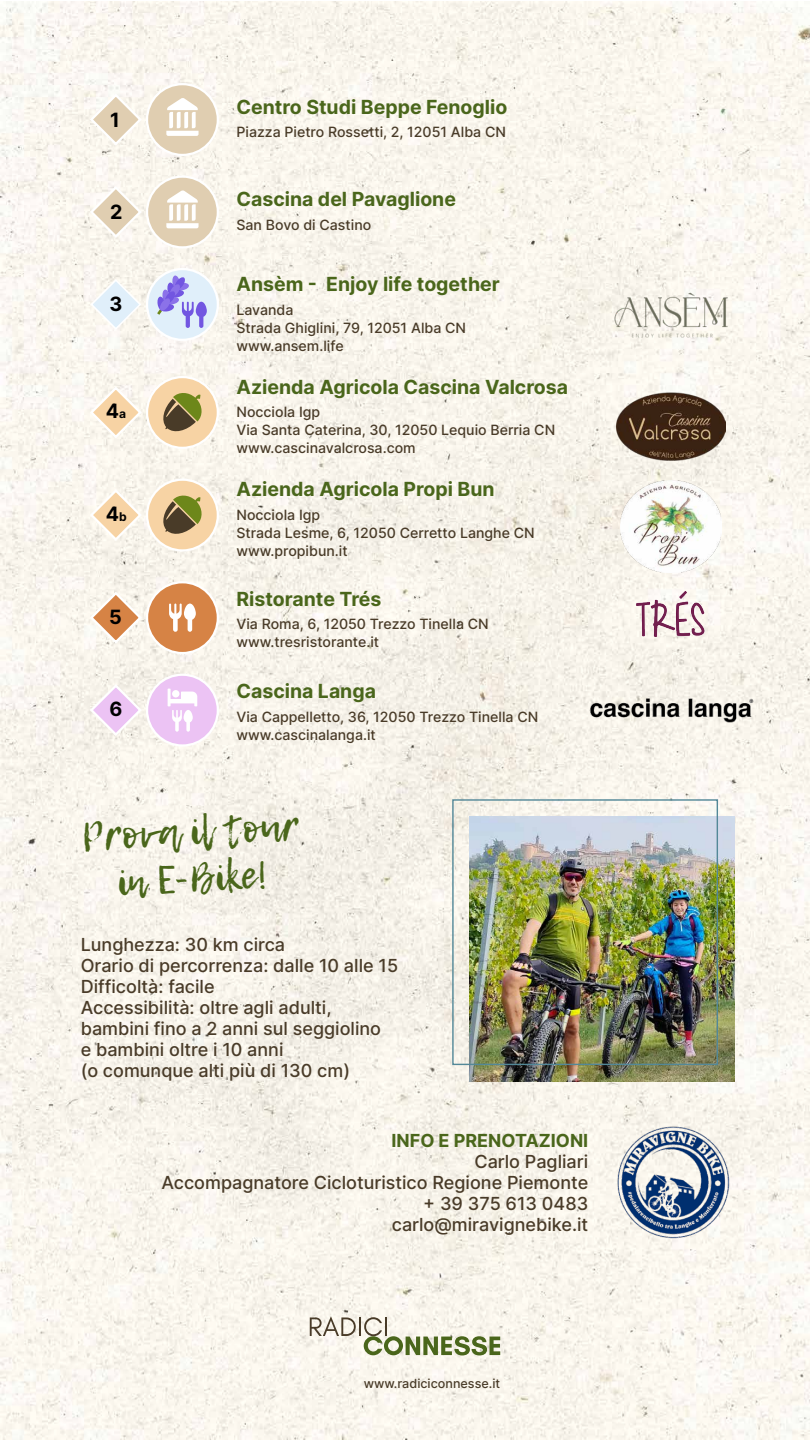
<style>
.page{position:relative;width:810px;height:1440px;background:#fff}
.page>*{position:absolute;margin:0;border:0;box-sizing:border-box;transform-origin:0 0}
.t1{font:39.38px/47.2px "Lemon Tuesday";color:#4a661b;text-align:center}
.t2{font:700 19.65px "Inter";color:#000}
.t3{font:700 19.5px "Inter";color:#4a661b}
.t4{font:500 18px/21px "Inter";color:#493b28}
.t5{font:700 18px "Inter";color:#4a661b}
.t6{font:500 14.17px/18px "Inter";color:#493b28}
.t7{font:500 12.6px "Inter";color:#493b28}
.s1{font-size:12px}
</style>
<div class="page">
<img style="left:0;top:2px;width:810px;height:1438px">
<img style="left:609px;top:1120px;width:127px;height:127px">
<img style="left:470px;top:817px;width:264px;height:264px">
<div style="left:452px;top:799px;width:266px;height:266px;border:1px solid #538898"></div>
<div style="left:147px;top:84px;width:71px;height:71px;background:#e0ceb1;border-radius:50%"></div>
<div style="left:146px;top:83px;width:73px;height:73px;border:2px solid #fff;border-radius:50%"></div>
<svg style="left:166px;top:98px;width:33px;height:38px"></svg>
<svg style="left:88px;top:92px;width:55px;height:55px"></svg>
<div style="left:147px;top:177px;width:71px;height:70px;background:#e0ceb1;border-radius:50%"></div>
<div style="left:146px;top:175px;width:73px;height:74px;border:2px solid #fff;border-radius:50%"></div>
<svg style="left:166px;top:190px;width:33px;height:38px"></svg>
<svg style="left:88px;top:184px;width:55px;height:56px"></svg>
<div style="left:147px;top:675px;width:71px;height:71px;background:#ecc3f4;border-radius:50%"></div>
<div style="left:146px;top:674px;width:73px;height:73px;border:2px solid #fff;border-radius:50%"></div>
<svg style="left:88px;top:683px;width:55px;height:55px;background:#f2e1ed"></svg>
<svg style="left:168px;top:689px;width:29px;height:43px"></svg>
<div style="left:147px;top:582px;width:71px;height:71px;background:#d68345;border-radius:50%"></div>
<div style="left:146px;top:581px;width:73px;height:73px;border:2px solid #fff;border-radius:50%"></div>
<svg style="left:88px;top:590px;width:55px;height:55px"></svg>
<svg style="left:169px;top:604px;width:27px;height:28px"></svg>
<svg style="left:89px;top:278px;width:54px;height:53px"></svg>
<div style="left:147px;top:269px;width:71px;height:71px;background:#e0effa;border-radius:50%"></div>
<div style="left:146px;top:268px;width:73px;height:73px;border:2px solid #fff;border-radius:50%"></div>
<svg style="left:157px;top:275px;width:50px;height:53px"></svg>
<svg style="left:88px;top:385px;width:55px;height:55px"></svg>
<div style="left:147px;top:377px;width:71px;height:71px;background:#f7d3a4;border-radius:50%"></div>
<div style="left:146px;top:376px;width:73px;height:73px;border:2px solid #fff;border-radius:50%"></div>
<svg style="left:163px;top:393px;width:39px;height:39px"></svg>
<svg style="left:88px;top:488px;width:55px;height:55px"></svg>
<div style="left:147px;top:480px;width:71px;height:70px;background:#f7d3a4;border-radius:50%"></div>
<div style="left:146px;top:479px;width:73px;height:73px;border:2px solid #fff;border-radius:50%"></div>
<svg style="left:163px;top:495px;width:39px;height:39px"></svg>
<img style="left:615px;top:293px;width:112px;height:45px">
<img style="left:587px;top:696px;width:167px;height:28px">
<img style="left:623px;top:573px;width:96px;height:96px">
<img style="left:621px;top:481px;width:100px;height:91px">
<img style="left:616px;top:372px;width:110px;height:109px">
<svg style="left:310px;top:1316px;width:190px;height:39px"></svg>
<h2 class="t2" style="left:110px;top:105px;width:11px">1</h2>
<h2 class="t2" style="left:110px;top:197px;width:14px">2</h2>
<h2 class="t2" style="left:110px;top:290px;width:14px">3</h2>
<h2 class="t2" style="left:106px;top:397px;width:22px">4<span class="s1">a</span></h2>
<h2 class="t2" style="left:106px;top:499px;width:22px">4<span class="s1">b</span></h2>
<h2 class="t2" style="left:109px;top:602px;width:14px">5</h2>
<h2 class="t2" style="left:109px;top:694px;width:14px">6</h2>
<h3 class="t3" style="left:236px;top:92px;width:272px">Centro Studi Beppe Fenoglio</h3>
<p class="t6" style="left:236px;top:123px;width:271px">Piazza Pietro Rossetti, 2, 12051 Alba CN</p>
<h3 class="t3" style="left:236px;top:185px;width:221px">Cascina del Pavaglione</h3>
<p class="t6" style="left:236px;top:215px;width:136px">San Bovo di Castino</p>
<h3 class="t3" style="left:236px;top:270px;width:265px">Ansèm - Enjoy life together</h3>
<p class="t6" style="left:236px;top:300px;width:231px">Lavanda<br>Strada Ghiglini, 79, 12051 Alba CN www.ansem.life</p>
<h3 class="t3" style="left:236px;top:372px;width:333px">Azienda Agricola Cascina Valcrosa</h3>
<p class="t6" style="left:236px;top:403px;width:320px">Nocciola Igp<br>Via Santa Caterina, 30, 12050 Lequio Berria CN www.cascinavalcrosa.com</p>
<h3 class="t3" style="left:236px;top:475px;width:260px">Azienda Agricola Propi Bun</h3>
<p class="t6" style="left:236px;top:506px;width:300px">Nocciola Igp<br>Strada Lesme, 6, 12050 Cerretto Langhe CN www.propibun.it</p>
<h3 class="t3" style="left:236px;top:584px;width:147px">Ristorante Trés</h3>
<p class="t6" style="left:236px;top:615px;width:254px">Via Roma, 6, 12050 Trezzo Tinella CN www.tresristorante.it</p>
<h3 class="t3" style="left:236px;top:677px;width:141px">Cascina Langa</h3>
<p class="t6" style="left:236px;top:707px;width:303px">Via Cappelletto, 36, 12050 Trezzo Tinella CN www.cascinalanga.it</p>
<h1 class="t1" style="left:81px;top:813px;width:219px;rotate:-3deg">Prova il tour in E-Bike!</h1>
<p class="t4" style="left:81px;top:934px;width:319px">Lunghezza: 30 km circa<br>Orario di percorrenza: dalle 10 alle 15<br>Difficoltà: facile<br>Accessibilità: oltre agli adulti, bambini fino a 2 anni sul seggiolino<br>e bambini oltre i 10 anni<br>(o comunque alti più di 130 cm)</p>
<p class="t5" style="left:392px;top:1126px;width:198px">INFO E PRENOTAZIONI</p>
<p class="t4" style="left:161px;top:1150px;width:428px;text-align:right">Carlo Pagliari<br>Accompagnatore Cicloturistico Regione Piemonte + 39 375 613 0483<br>carlo@miravignebike.it</p>
<p class="t7" style="left:364px;top:1374px;width:138px">www.radiciconnesse.it</p>
</div>
